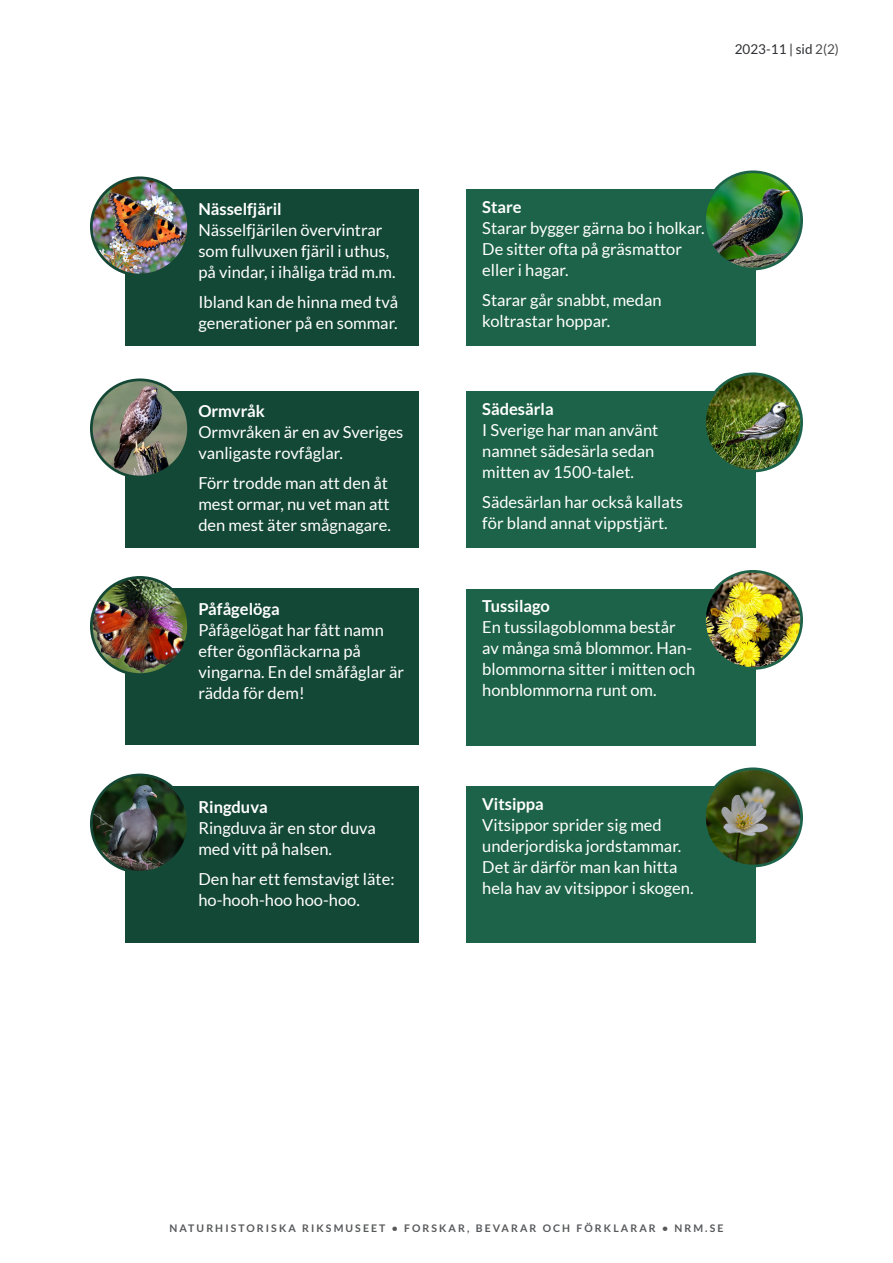
<style>
.page{position:relative;width:893px;height:1263px;background:#fff}
.page>*{position:absolute;margin:0;border:0;box-sizing:border-box;transform-origin:0 0}
.Bröd{font:16.5px/21px "Lato";color:#fff}
.Bröd-2{font:700 16.5px "Lato";color:#fff}
.t1{font:13.5px "Lato";color:#2d2f32}
.t2{font:700 10.5px "Lato";letter-spacing:.2em;color:#57585a}
.s1{color:#4b4c4d}
</style>
<div class="page">
<div style="left:125px;top:189px;width:293px;height:156px;background:#144836"></div>
<div style="left:466px;top:190px;width:289px;height:156px;background:#1d634a"></div>
<img style="left:704px;top:172px;width:98px;height:97px;border-radius:49px">
<div style="left:703px;top:170px;width:100px;height:100px;border:3px solid #1d634a;border-radius:50%"></div>
<div style="left:125px;top:391px;width:293px;height:156px;background:#144836"></div>
<img style="left:91px;top:380px;width:97px;height:97px;border-radius:49px">
<div style="left:90px;top:378px;width:100px;height:100px;border:3px solid #144836;border-radius:50%"></div>
<div style="left:466px;top:392px;width:289px;height:156px;background:#1d634a"></div>
<img style="left:704px;top:374px;width:98px;height:97px;border-radius:49px">
<div style="left:703px;top:372px;width:100px;height:100px;border:3px solid #1d634a;border-radius:50%"></div>
<div style="left:125px;top:589px;width:293px;height:156px;background:#144836"></div>
<img style="left:91px;top:577px;width:97px;height:97px;border-radius:49px">
<div style="left:90px;top:576px;width:100px;height:100px;border:3px solid #144836;border-radius:50%"></div>
<div style="left:466px;top:589px;width:289px;height:156px;background:#1d634a"></div>
<img style="left:704px;top:571px;width:98px;height:97px;border-radius:49px">
<div style="left:703px;top:570px;width:100px;height:100px;border:3px solid #1d634a;border-radius:50%"></div>
<div style="left:125px;top:786px;width:293px;height:156px;background:#144836"></div>
<img style="left:91px;top:775px;width:97px;height:97px;border-radius:49px">
<div style="left:90px;top:773px;width:100px;height:100px;border:3px solid #144836;border-radius:50%"></div>
<div style="left:466px;top:786px;width:289px;height:157px;background:#1d634a"></div>
<img style="left:704px;top:769px;width:98px;height:97px;border-radius:49px">
<div style="left:703px;top:767px;width:100px;height:100px;border:3px solid #1d634a;border-radius:50%"></div>
<img style="left:91px;top:178px;width:97px;height:97px;border-radius:49px">
<div style="left:90px;top:176px;width:100px;height:100px;border:3px solid #144836;border-radius:50%"></div>
<p class="Bröd-2" style="left:198px;top:200px;width:85px">Nässelfjäril</p>
<p class="Bröd" style="left:198px;top:220px;width:199px">Nässelfjärilen övervintrar som fullvuxen fjäril i uthus, på vindar, i ihåliga träd m.m.</p>
<p class="Bröd" style="left:198px;top:292px;width:201px">Ibland kan de hinna med två generationer på en sommar.</p>
<p class="Bröd-2" style="left:198px;top:402px;width:68px">Ormvråk</p>
<p class="Bröd" style="left:198px;top:422px;width:207px">Ormvråken är en av Sveriges vanligaste rovfåglar.</p>
<p class="Bröd" style="left:198px;top:473px;width:194px">Förr trodde man att den åt mest ormar, nu vet man att den mest äter smågnagare.</p>
<p class="Bröd-2" style="left:198px;top:599px;width:83px">Påfågelöga</p>
<p class="Bröd" style="left:198px;top:619px;width:207px">Påfågelögat har fått namn efter ögonfläckarna på vingarna. En del småfåglar är rädda för dem!</p>
<p class="Bröd-2" style="left:198px;top:797px;width:71px">Ringduva</p>
<p class="Bröd" style="left:198px;top:817px;width:179px">Ringduva är en stor duva med vitt på halsen.</p>
<p class="Bröd" style="left:198px;top:868px;width:198px">Den har ett femstavigt läte: ho-hooh-hoo hoo-hoo.</p>
<p class="t1" style="left:735px;top:42px;width:106px">2023-11 | sid <span class="s1">2(2)</span></p>
<p class="Bröd-2" style="left:482px;top:197px;width:41px">Stare</p>
<p class="Bröd" style="left:482px;top:217px;width:224px">Starar bygger gärna bo i holkar.<br>De sitter ofta på gräsmattor eller i hagar.</p>
<p class="Bröd" style="left:482px;top:289px;width:181px">Starar går snabbt, medan koltrastar hoppar.</p>
<p class="Bröd-2" style="left:482px;top:399px;width:73px">Sädesärla</p>
<p class="Bröd" style="left:482px;top:419px;width:178px">I Sverige har man använt namnet sädesärla sedan mitten av 1500-talet.</p>
<p class="Bröd" style="left:482px;top:491px;width:202px">Sädesärlan har också kallats för bland annat vippstjärt.</p>
<p class="Bröd-2" style="left:482px;top:597px;width:69px">Tussilago</p>
<p class="Bröd" style="left:482px;top:617px;width:214px">En tussilagoblomma består av många små blommor. Han&shy;blommorna sitter i mitten och honblommorna runt om.</p>
<p class="Bröd-2" style="left:482px;top:794px;width:63px">Vitsippa</p>
<p class="Bröd" style="left:482px;top:814px;width:213px">Vitsippor sprider sig med underjordiska jordstammar.<br>Det är därför man kan hitta hela hav av vitsippor i skogen.</p>
<p class="t2" style="left:169px;top:1222px;width:555px">NATURHISTORISKA RIKSMUSEET • FORSKAR, BEVARAR OCH FÖRKLARAR • NRM.SE</p>
</div>
